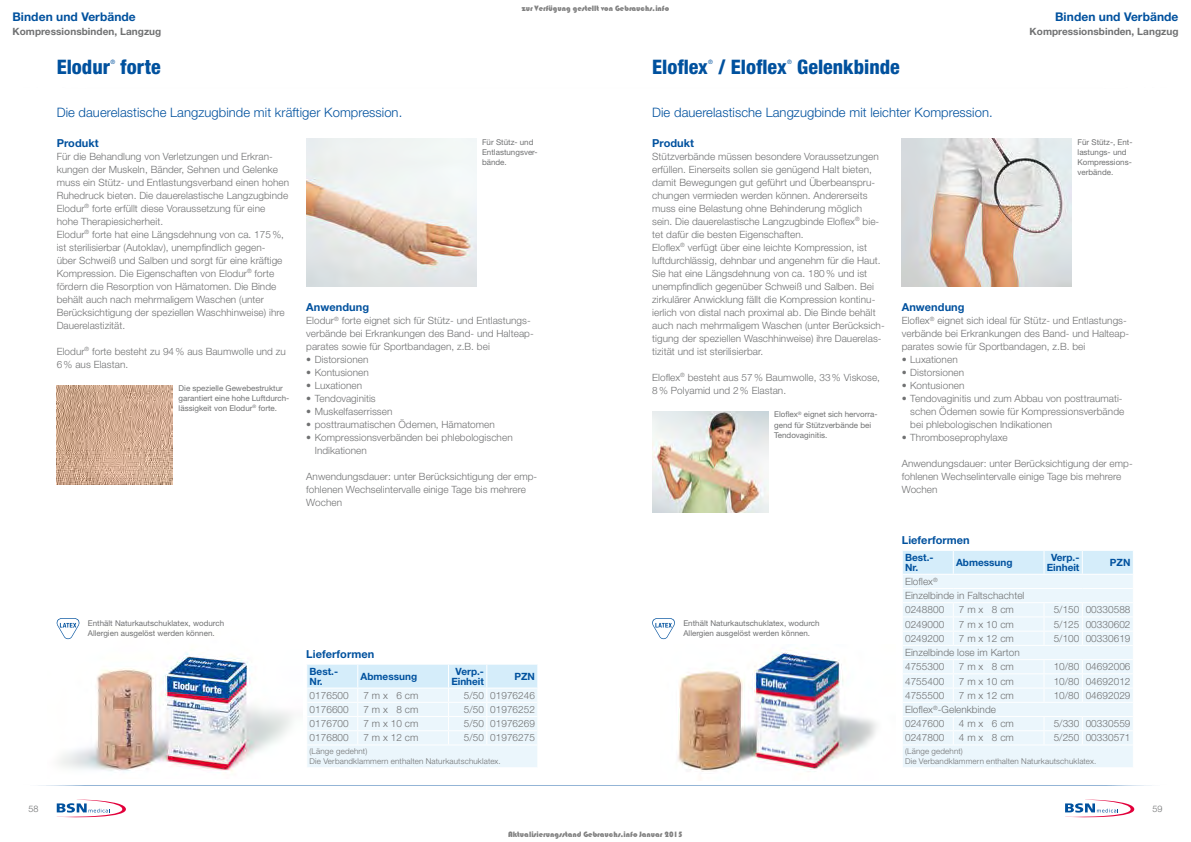
<style>
.page{position:relative;width:1191px;height:842px;background:#fff}
.page>*{position:absolute;margin:0;border:0;box-sizing:border-box;transform-origin:0 0}
.t1{font:800 condensed 20px "Helvetica Neue LT Std";color:#00519e}
.t2{font:300 13px "Helvetica Neue LT Std";letter-spacing:.005em;color:#00519e}
.t3{font:700 12px "Helvetica Neue LT Std";letter-spacing:.005em;color:#00519e}
.t4{font:700 11px "Helvetica Neue LT Std";letter-spacing:.005em;color:#00519e}
.t5{font:300 10px/13px "Helvetica Neue LT Std";letter-spacing:.005em;color:#707172}
.t6{font:700 10px/10px "Helvetica Neue LT Std";color:#00519e}
.t7{font:700 10px "Helvetica Neue LT Std";letter-spacing:.005em;color:#707172}
.t8{font:300 9px "Helvetica Neue LT Std";color:#707172}
.t9{font:8px/10px "Helvetica Neue LT Std";color:#707172}
.t10{font:300 8px/10px "Helvetica Neue LT Std";letter-spacing:.02em;color:#707172}
.t11{font:8px "Bauhaus 93";color:rgb(0 0 0/.5)}
.t12{font:condensed 6px "Helvetica Neue LT Std";color:#00519e}
</style>
<div class="page">
<hr style="left:0;top:784px;width:1191px;height:1px;background:#00519e">
<hr style="left:0;top:87px;width:1191px;height:1px;background:#00519e">
<svg style="left:57px;top:799px;width:69px;height:18px"></svg>
<svg style="left:1065px;top:799px;width:69px;height:18px"></svg>
<img style="left:59px;top:639px;width:233px;height:133px">
<img style="left:678px;top:648px;width:199px;height:124px">
<img style="left:901px;top:139px;width:170px;height:147px">
<img style="left:652px;top:412px;width:116px;height:100px">
<img style="left:306px;top:139px;width:170px;height:147px">
<img style="left:57px;top:385px;width:116px;height:99px">
<svg style="left:57px;top:618px;width:22px;height:21px"></svg>
<svg style="left:652px;top:618px;width:23px;height:21px"></svg>
<svg style="left:903px;top:551px;width:230px;height:216px;background:#e9f5fb"></svg>
<svg style="left:307px;top:664px;width:231px;height:103px;background:#e7f4fb"></svg>
<p class="t11" style="left:522px;top:4px;width:149px">zur Verfügung gestellt von Gebrauchs.info</p>
<p class="t3" style="left:12px;top:9px;width:125px">Binden und Verbände</p>
<p class="t7" style="left:12px;top:25px;width:150px">Kompressionsbinden, Langzug</p>
<h1 class="t1" style="left:57px;top:54px;width:55px">Elodur</h1>
<p class="t12" style="left:110px;top:58px;width:6px">®</p>
<h1 class="t1" style="left:121px;top:54px;width:42px">forte</h1>
<h2 class="t2" style="left:57px;top:104px;width:347px">Die dauerelastische Langzugbinde mit kräftiger Kompression.</h2>
<p class="t4" style="left:57px;top:136px;width:43px">Produkt</p>
<p class="t5" style="left:57px;top:149px;width:234px">Für die Behandlung von Verletzungen und Erkran&shy;kungen der Muskeln, Bänder, Sehnen und Gelenke muss ein Stütz- und Entlastungsverband einen hohen Ruhedruck bieten. Die dauerelastische Langzugbinde Elodur<sup>®</sup> forte erfüllt diese Voraussetzung für eine hohe Therapiesicherheit.<br>Elodur<sup>®</sup> forte hat eine Längsdehnung von ca. 175%, ist sterilisierbar (Autoklav), unempfindlich gegen-<br>über Schweiß und Salben und sorgt für eine kräftige Kompression. Die Eigenschaften von Elodur<sup>®</sup> forte fördern die Resorption von Hämatomen. Die Binde behält auch nach mehrmaligem Waschen (unter Berücksichtigung der speziellen Waschhinweise) ihre Dauerelastizität.</p>
<p class="t5" style="left:57px;top:344px;width:231px">Elodur<sup>®</sup> forte besteht zu 94% aus Baumwolle und zu<br>6% aus Elastan.</p>
<p class="t9" style="left:179px;top:383px;width:112px">Die spezielle Gewebestruktur garantiert eine hohe Luftdurch&shy;lässigkeit von Elodur<sup>®</sup> forte.</p>
<p class="t3" style="left:1055px;top:9px;width:125px">Binden und Verbände</p>
<p class="t7" style="left:1029px;top:25px;width:150px">Kompressionsbinden, Langzug</p>
<h1 class="t1" style="left:652px;top:54px;width:57px">Eloflex</h1>
<p class="t12" style="left:708px;top:58px;width:6px">®</p>
<h1 class="t1" style="left:718px;top:54px;width:70px">/ Eloflex</h1>
<p class="t12" style="left:787px;top:58px;width:6px">®</p>
<h1 class="t1" style="left:797px;top:54px;width:104px">Gelenkbinde</h1>
<h2 class="t2" style="left:652px;top:104px;width:342px">Die dauerelastische Langzugbinde mit leichter Kompression.</h2>
<p class="t4" style="left:652px;top:136px;width:43px">Produkt</p>
<p class="t5" style="left:652px;top:149px;width:234px">Stützverbände müssen besondere Voraussetzungen erfüllen. Einerseits sollen sie genügend Halt bieten, damit Bewegungen gut geführt und Überbeanspru&shy;chungen vermieden werden können. Andererseits muss eine Belastung ohne Behinderung möglich sein. Die dauerelastische Langzugbinde Eloflex<sup>®</sup> bie&shy;tet dafür die besten Eigenschaften.<br>Eloflex<sup>®</sup> verfügt über eine leichte Kompression, ist luftdurchlässig, dehnbar und angenehm für die Haut.<br>Sie hat eine Längsdehnung von ca. 180% und ist unempfindlich gegenüber Schweiß und Salben. Bei zirkulärer Anwicklung fällt die Kompression kontinu&shy;ierlich von distal nach proximal ab. Die Binde behält auch nach mehrmaligem Waschen (unter Berücksich&shy;tigung der speziellen Waschhinweise) ihre Dauerelas&shy;tizität und ist sterilisierbar.</p>
<p class="t5" style="left:652px;top:370px;width:229px">Eloflex<sup>®</sup> besteht aus 57% Baumwolle, 33% Viskose,<br>8% Polyamid und 2% Elastan.</p>
<p class="t9" style="left:774px;top:409px;width:105px">Eloflex<sup>®</sup> eignet sich hervorra&shy;gend für Stützverbände bei<br>Tendovaginitis.</p>
<p class="t9" style="left:482px;top:137px;width:57px">Für Stütz- und<br>Entlastungsver&shy;bände.</p>
<p class="t9" style="left:1077px;top:137px;width:56px">Für Stütz-, Ent&shy;lastungs- und<br>Kompressions&shy;verbände.</p>
<p class="t4" style="left:306px;top:300px;width:64px">Anwendung</p>
<p class="t5" style="left:306px;top:314px;width:229px">Elodur<sup>®</sup> forte eignet sich für Stütz- und Entlastungs&shy;verbände bei Erkrankungen des Band- und Halteap&shy;parates sowie für Sportbandagen, z.B. bei</p>
<p class="t5" style="left:306px;top:353px;width:64px">• Distorsionen</p>
<p class="t5" style="left:306px;top:366px;width:64px">• Kontusionen</p>
<p class="t5" style="left:306px;top:379px;width:57px">• Luxationen</p>
<p class="t5" style="left:306px;top:392px;width:71px">• Tendovaginitis</p>
<p class="t5" style="left:306px;top:405px;width:88px">• Muskelfaserrissen</p>
<p class="t5" style="left:306px;top:418px;width:190px">• posttraumatischen Ödemen, Hämatomen</p>
<p class="t5" style="left:315px;top:431px;width:199px;text-indent:-8px">• Kompressionsverbänden bei phlebologischen<br>Indikationen</p>
<p class="t5" style="left:306px;top:470px;width:232px">Anwendungsdauer: unter Berücksichtigung der emp&shy;fohlenen Wechselintervalle einige Tage bis mehrere<br>Wochen</p>
<p class="t4" style="left:901px;top:300px;width:64px">Anwendung</p>
<p class="t5" style="left:901px;top:314px;width:229px">Eloflex<sup>®</sup> eignet sich ideal für Stütz- und Entlastungs&shy;verbände bei Erkrankungen des Band- und Halteap&shy;parates sowie für Sportbandagen, z.B. bei</p>
<p class="t5" style="left:901px;top:353px;width:57px">• Luxationen</p>
<p class="t5" style="left:901px;top:366px;width:64px">• Distorsionen</p>
<p class="t5" style="left:901px;top:379px;width:64px">• Kontusionen</p>
<p class="t5" style="left:910px;top:392px;width:216px;text-indent:-8px">• Tendovaginitis und zum Abbau von posttraumati&shy;schen Ödemen sowie für Kompressionsverbände bei phlebologischen Indikationen</p>
<p class="t5" style="left:901px;top:431px;width:107px">• Thromboseprophylaxe</p>
<p class="t5" style="left:901px;top:457px;width:232px">Anwendungsdauer: unter Berücksichtigung der emp&shy;fohlenen Wechselintervalle einige Tage bis mehrere<br>Wochen</p>
<p class="t9" style="left:88px;top:618px;width:138px">Enthält Naturkautschuklatex, wodurch<br>Allergien ausgelöst werden können.</p>
<p class="t9" style="left:683px;top:618px;width:138px">Enthält Naturkautschuklatex, wodurch<br>Allergien ausgelöst werden können.</p>
<p class="t4" style="left:306px;top:647px;width:70px">Lieferformen</p>
<p class="t6" style="left:309px;top:666px;width:30px">Best.-<br>Nr.</p>
<p class="t6" style="left:360px;top:671px;width:58px">Abmessung</p>
<p class="t6" style="left:451px;top:666px;width:34px;text-align:center">Verp.-<br>Einheit</p>
<p class="t6" style="left:514px;top:671px;width:22px">PZN</p>
<p class="t5" style="left:309px;top:688px;width:41px">0176500</p>
<p class="t5" style="left:363px;top:688px;width:57px">7 m x 6 cm</p>
<p class="t5" style="left:464px;top:688px;width:73px">5/50 01976246</p>
<p class="t5" style="left:309px;top:703px;width:41px">0176600</p>
<p class="t5" style="left:363px;top:703px;width:57px">7 m x 8 cm</p>
<p class="t5" style="left:464px;top:703px;width:73px">5/50 01976252</p>
<p class="t5" style="left:309px;top:717px;width:41px">0176700</p>
<p class="t5" style="left:363px;top:717px;width:56px">7 m x 10 cm</p>
<p class="t5" style="left:464px;top:717px;width:73px">5/50 01976269</p>
<p class="t5" style="left:309px;top:731px;width:41px">0176800</p>
<p class="t5" style="left:363px;top:731px;width:56px">7 m x 12 cm</p>
<p class="t5" style="left:464px;top:731px;width:73px">5/50 01976275</p>
<p class="t10" style="left:309px;top:746px;width:193px">(Länge gedehnt)<br>Die Verbandklammern enthalten Naturkautschuklatex.</p>
<p class="t4" style="left:901px;top:533px;width:70px">Lieferformen</p>
<p class="t6" style="left:905px;top:552px;width:30px">Best.-<br>Nr.</p>
<p class="t6" style="left:956px;top:557px;width:58px">Abmessung</p>
<p class="t6" style="left:1046px;top:552px;width:34px;text-align:center">Verp.-<br>Einheit</p>
<p class="t6" style="left:1110px;top:557px;width:22px">PZN</p>
<p class="t5" style="left:905px;top:574px;width:121px;line-height:14.2px">Eloflex<sup>®<br></sup>Einzelbinde in Faltschachtel<br>0248800</p>
<p class="t5" style="left:959px;top:603px;width:57px">7 m x 8 cm</p>
<p class="t5" style="left:1053px;top:603px;width:78px">5/150 00330588</p>
<p class="t5" style="left:905px;top:617px;width:41px">0249000</p>
<p class="t5" style="left:959px;top:617px;width:56px">7 m x 10 cm</p>
<p class="t5" style="left:1053px;top:617px;width:78px">5/125 00330602</p>
<p class="t5" style="left:905px;top:632px;width:41px">0249200</p>
<p class="t5" style="left:959px;top:632px;width:56px">7 m x 12 cm</p>
<p class="t5" style="left:1053px;top:632px;width:78px">5/100 00330619</p>
<p class="t5" style="left:905px;top:645px;width:116px;line-height:14.2px">Einzelbinde lose im Karton<br>4755300</p>
<p class="t5" style="left:959px;top:660px;width:57px">7 m x 8 cm</p>
<p class="t5" style="left:1053px;top:660px;width:78px">10/80 04692006</p>
<p class="t5" style="left:905px;top:674px;width:41px">4755400</p>
<p class="t5" style="left:959px;top:674px;width:56px">7 m x 10 cm</p>
<p class="t5" style="left:1053px;top:674px;width:78px">10/80 04692012</p>
<p class="t5" style="left:905px;top:688px;width:41px">4755500</p>
<p class="t5" style="left:959px;top:688px;width:56px">7 m x 12 cm</p>
<p class="t5" style="left:1053px;top:688px;width:78px">10/80 04692029</p>
<p class="t5" style="left:905px;top:702px;width:92px;line-height:14.2px">Eloflex<sup>®</sup>-Gelenkbinde<br>0247600</p>
<p class="t5" style="left:959px;top:717px;width:57px">4 m x 6 cm</p>
<p class="t5" style="left:1053px;top:717px;width:78px">5/330 00330559</p>
<p class="t5" style="left:905px;top:731px;width:41px">0247800</p>
<p class="t5" style="left:959px;top:731px;width:57px">4 m x 8 cm</p>
<p class="t5" style="left:1053px;top:731px;width:78px">5/250 00330571</p>
<p class="t10" style="left:905px;top:746px;width:193px">(Länge gedehnt)<br>Die Verbandklammern enthalten Naturkautschuklatex.</p>
<p class="t8" style="left:28px;top:803px;width:12px">58</p>
<p class="t8" style="left:1152px;top:803px;width:12px">59</p>
<p class="t11" style="left:508px;top:830px;width:176px">Aktualisierungsstand Gebrauchs.info Januar 2015</p>
</div>
